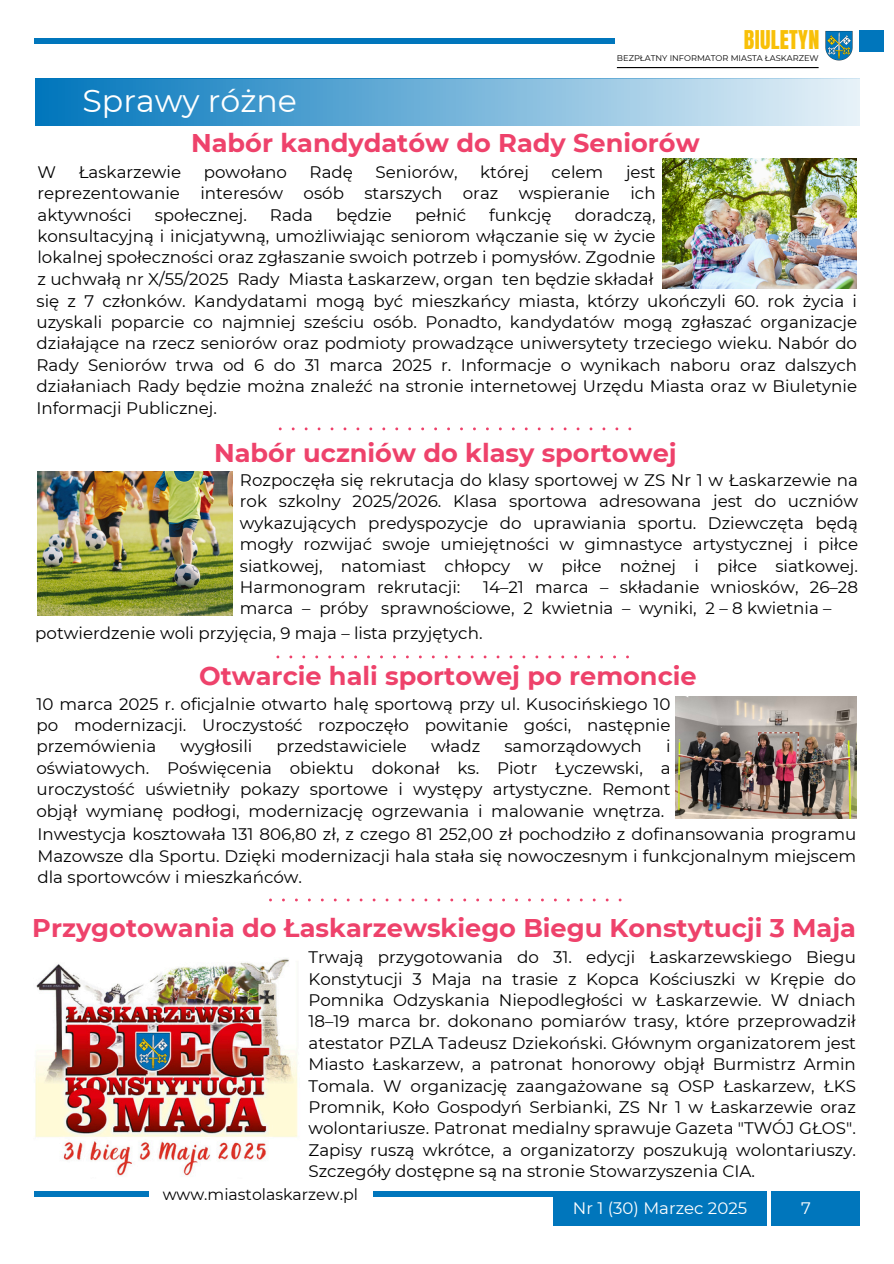
<style>
.page{position:relative;width:894px;height:1264px;background:#fff}
.page>*{position:absolute;margin:0;border:0;box-sizing:border-box;transform-origin:0 0}
.t1{font:31.65px "Montserrat";color:#fff}
.t2{font:700 25.65px "Montserrat";color:#ee426b}
.t3{font:22.05px "Anton";letter-spacing:.015em;color:#f8c008}
.t4{font:16.65px/21.3px "Montserrat";color:#000;text-align:justify}
.t5{font:16.65px "Montserrat";color:#fff}
.t6{font:15.75px "Montserrat";color:#000}
.t7{font:8.25px "Montserrat";color:#000}
</style>
<div class="page">
<div style="left:34px;top:38px;width:580px;height:6px;background:#0076bc"></div>
<div style="left:859px;top:30px;width:24px;height:22px;background:#0076bc"></div>
<img style="left:825px;top:30px;width:27px;height:31px">
<hr style="left:616px;top:67px;width:202px;height:1px;background:#000">
<div style="left:35px;top:79px;width:824px;height:46px;background:linear-gradient(to right,#0075bb,#e7f2f8)"></div>
<div style="left:771px;top:1191px;width:88px;height:34px;background:#0076bc"></div>
<div style="left:553px;top:1191px;width:213px;height:34px;background:#0076bc"></div>
<div style="left:373px;top:1191px;width:180px;height:5px;background:#0076bc"></div>
<div style="left:34px;top:1191px;width:114px;height:5px;background:#0076bc"></div>
<img style="left:662px;top:159px;width:193px;height:129px">
<img style="left:37px;top:471px;width:195px;height:144px">
<img style="left:675px;top:696px;width:180px;height:122px">
<img style="left:35px;top:958px;width:263px;height:218px">
<h4 class="t1" style="left:82px;top:81px;width:216px">Sprawy różne</h4>
<p class="t3" style="left:743px;top:24px;width:77px">BIULETYN</p>
<h3 class="t7" style="left:616px;top:53px;width:203px">BEZPŁATNY INFORMATOR MIASTA ŁASKARZEW</h3>
<h2 class="t2" style="left:191px;top:127px;width:510px">Nabór kandydatów do Rady Seniorów</h2>
<p class="t4" style="left:37px;top:161px;width:20px">W</p>
<p class="t4" style="left:79px;top:161px;width:104px">Łaskarzewie</p>
<p class="t4" style="left:204px;top:161px;width:85px">powołano</p>
<p class="t4" style="left:309px;top:161px;width:45px">Radę</p>
<p class="t4" style="left:375px;top:161px;width:83px">Seniorów,</p>
<p class="t4" style="left:480px;top:161px;width:50px">której</p>
<p class="t4" style="left:551px;top:161px;width:53px">celem</p>
<p class="t4" style="left:37px;top:161px;width:619px;text-indent:588px">jest reprezentowanie interesów osób starszych oraz wspieranie ich aktywności</p>
<p class="t4" style="left:155px;top:204px;width:94px">społecznej.</p>
<p class="t4" style="left:270px;top:204px;width:45px">Rada</p>
<p class="t4" style="left:336px;top:204px;width:57px">będzie</p>
<p class="t4" style="left:415px;top:204px;width:53px">pełnić</p>
<p class="t4" style="left:489px;top:204px;width:64px">funkcję</p>
<p class="t4" style="left:37px;top:204px;width:619px;text-indent:537px">doradczą, konsultacyjną i inicjatywną, umożliwiając seniorom włączanie się w życie lokalnej społeczności oraz zgłaszanie swoich potrzeb i pomysłów. Zgodnie z uchwałą nr X/55/2025 Rady Miasta Łaskarzew, organ ten będzie składał</p>
<p class="t4" style="left:36px;top:290px;width:821px">się z 7 członków. Kandydatami mogą być mieszkańcy miasta, którzy ukończyli 60. rok życia i uzyskali poparcie co najmniej sześciu osób. Ponadto, kandydatów mogą zgłaszać organizacje działające na rzecz seniorów oraz podmioty prowadzące uniwersytety trzeciego wieku. Nabór do Rady Seniorów trwa od 6 do 31 marca 2025 r. Informacje o wynikach naboru oraz dalszych działaniach Rady będzie można znaleźć na stronie internetowej Urzędu Miasta oraz w Biuletynie Informacji Publicznej.</p>
<p class="t2" style="left:214px;top:437px;width:464px">Nabór uczniów do klasy sportowej</p>
<h4 class="t4" style="left:240px;top:469px;width:619px">Rozpoczęła się rekrutacja do klasy sportowej w ZS Nr 1 w Łaskarzewie na rok szkolny 2025/2026. Klasa sportowa adresowana jest do uczniów wykazujących predyspozycje do uprawiania sportu. Dziewczęta będą mogły rozwijać swoje umiejętności w gimnastyce artystycznej i piłce siatkowej, natomiast chłopcy w piłce nożnej i piłce siatkowej.<br>Harmonogram rekrutacji:</h4>
<h4 class="t4" style="left:240px;top:576px;width:619px;text-indent:243px">14–21 marca – składanie wniosków, 26–28 marca – próby sprawnościowe, 2 kwietnia – wyniki, 2 – 8 kwietnia –</h4>
<p class="t4" style="left:35px;top:622px;width:448px">potwierdzenie woli przyjęcia, 9 maja – lista przyjętych.</p>
<h4 class="t2" style="left:199px;top:660px;width:499px">Otwarcie hali sportowej po remoncie</h4>
<p class="t4" style="left:36px;top:693px;width:635px">10 marca 2025 r. oficjalnie otwarto halę sportową przy ul. Kusocińskiego 10 po modernizacji. Uroczystość rozpoczęło powitanie gości, następnie przemówienia</p>
<p class="t4" style="left:36px;top:735px;width:635px;text-indent:629px">i oświatowych. Poświęcenia obiektu dokonał ks. Piotr Łyczewski, a uroczystość uświetniły pokazy sportowe i występy artystyczne. Remont objął wymianę podłogi, modernizację ogrzewania i malowanie wnętrza.</p>
<h1 class="t4" style="left:37px;top:823px;width:820px">Inwestycja kosztowała 131 806,80 zł, z czego 81 252,00 zł pochodziło z dofinansowania programu Mazowsze dla Sportu. Dzięki modernizacji hala stała się nowoczesnym i funkcjonalnym miejscem dla sportowców i mieszkańców.</h1>
<p class="t4" style="left:180px;top:735px;width:73px">wygłosili</p>
<p class="t4" style="left:276px;top:735px;width:132px">przedstawiciele</p>
<p class="t4" style="left:431px;top:735px;width:50px">władz</p>
<p class="t4" style="left:504px;top:735px;width:139px">samorządowych</p>
<h2 class="t2" style="left:32px;top:911px;width:825px">Przygotowania do Łaskarzewskiego Biegu Konstytucji 3 Maja</h2>
<h4 class="t4" style="left:308px;top:946px;width:548px">Trwają przygotowania do 31. edycji Łaskarzewskiego Biegu Konstytucji 3 Maja na trasie z Kopca Kościuszki w Krępie do Pomnika Odzyskania Niepodległości w Łaskarzewie. W dniach 18–19 marca br. dokonano pomiarów trasy, które przeprowadził atestator PZLA Tadeusz Dziekoński. Głównym organizatorem jest Miasto Łaskarzew, a patronat honorowy objął Burmistrz Armin Tomala. W organizację zaangażowane są OSP Łaskarzew, ŁKS Promnik, Koło Gospodyń Serbianki, ZS Nr 1 w Łaskarzewie oraz wolontariusze. Patronat medialny sprawuje Gazeta "TWÓJ GŁOS".<br>Zapisy ruszą wkrótce, a organizatorzy poszukują wolontariuszy.<br>Szczegóły dostępne są na stronie Stowarzyszenia CIA.</h4>
<h4 class="t6" style="left:163px;top:1184px;width:197px">www.miastolaskarzew.pl</h4>
<h2 class="t5" style="left:572px;top:1197px;width:176px">Nr 1 (30) Marzec 2025</h2>
<p class="t5" style="left:800px;top:1197px;width:11px">7</p>
</div>
